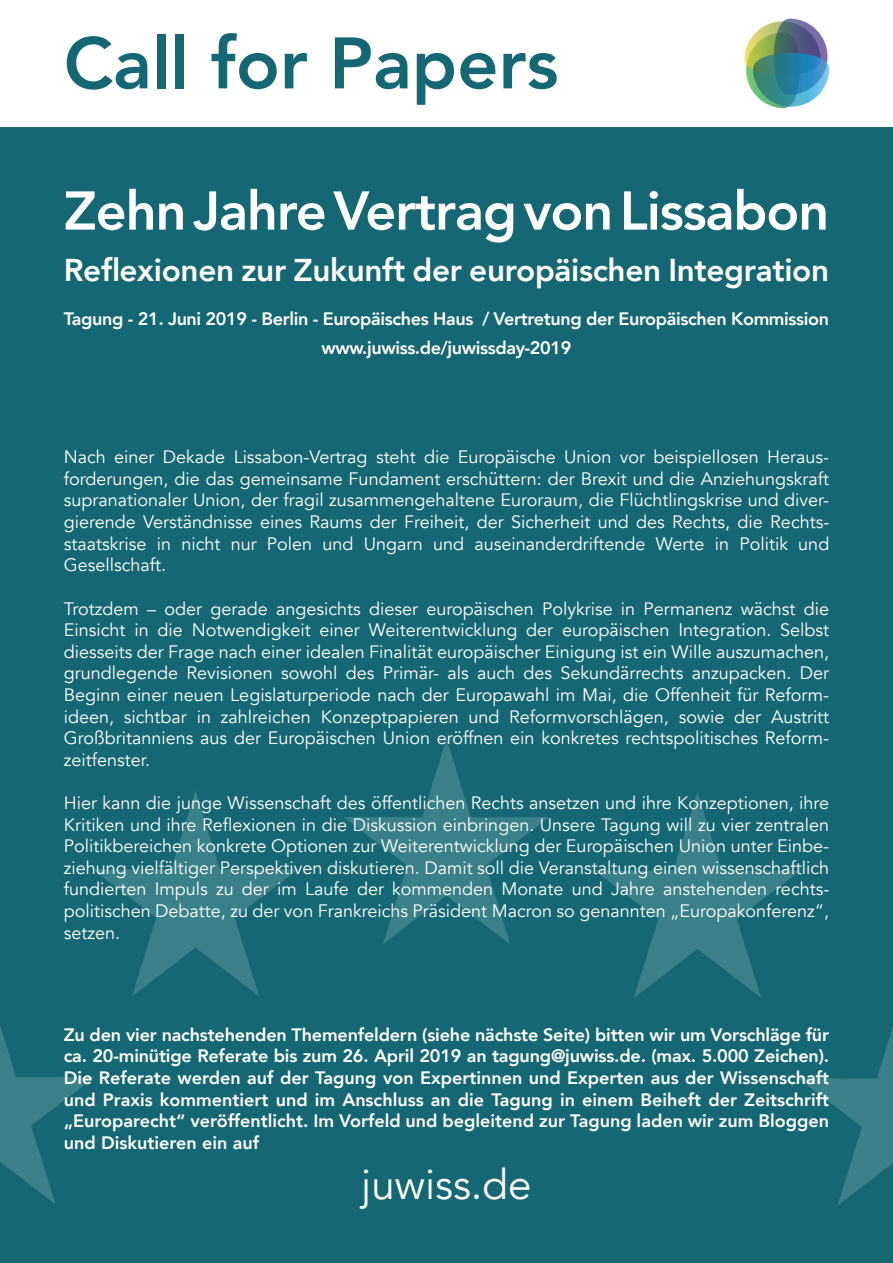
<style>
.page{position:relative;width:893px;height:1263px;background:#fff}
.page>*{position:absolute;margin:0;border:0;box-sizing:border-box;transform-origin:0 0}
.t1{font:800 72px "Avenir";color:#156873}
.t2{font:800 54px "Avenir";letter-spacing:-.02em;color:#fff}
.t3{font:42px "Avenir";color:#fff}
.t4{font:800 31.5px "Avenir";letter-spacing:-.01em;color:#fff}
.t5{font:18px/21.6px "Avenir";color:#fff;text-align:justify}
.t6{font:800 18px/21.6px "Avenir";letter-spacing:-.02em;color:#fff;text-align:justify}
</style>
<div class="page">
<div style="left:0;top:128px;width:893px;height:1135px;background:#156873"></div>
<svg style="left:344px;top:739px;width:205px;height:205px"></svg>
<svg style="left:0;top:791px;width:298px;height:413px"></svg>
<svg style="left:595px;top:792px;width:298px;height:413px"></svg>
<img style="left:745px;top:19px;width:84px;height:89px">
<h1 class="t1" style="left:64px;top:7px;width:496px">Call for Papers</h1>
<h2 class="t2" style="left:64px;top:169px;width:767px">Zehn Jahre Vertrag von Lissabon</h2>
<h3 class="t4" style="left:64px;top:246px;width:767px">Reflexionen zur Zukunft der europäischen Integration</h3>
<p class="t6" style="left:64px;top:308px;width:767px">Tagung - 21. Juni 2019 - Berlin - Europäisches Haus / Vertretung der Europäischen Kommission</p>
<p class="t6" style="left:322px;top:337px;width:251px">www.juwiss.de/juwissday-2019</p>
<p class="t5" style="left:64px;top:447px;width:767px">Nach einer Dekade Lissabon-Vertrag steht die Europäische Union vor beispiellosen Heraus&shy;forderungen, die das gemeinsame Fundament erschüttern: der Brexit und die Anziehungskraft supranationaler Union, der fragil zusammengehaltene Euroraum, die Flüchtlingskrise und diver&shy;gierende Verständnisse eines Raums der Freiheit, der Sicherheit und des Rechts, die Rechts&shy;staatskrise in nicht nur Polen und Ungarn und auseinanderdriftende Werte in Politik und Gesellschaft.</p>
<p class="t5" style="left:64px;top:598px;width:767px">Trotzdem – oder gerade angesichts dieser europäischen Polykrise in Permanenz wächst die Einsicht in die Notwendigkeit einer Weiterentwicklung der europäischen Integration. Selbst diesseits der Frage nach einer idealen Finalität europäischer Einigung ist ein Wille auszumachen, grundlegende Revisionen sowohl des Primär- als auch des Sekundärrechts anzupacken. Der Beginn einer neuen Legislaturperiode nach der Europawahl im Mai, die Offenheit für Reform&shy;ideen, sichtbar in zahlreichen Konzeptpapieren und Reformvorschlägen, sowie der Austritt Großbritanniens aus der Europäischen Union eröffnen ein konkretes rechtspolitisches Reform&shy;zeitfenster.</p>
<p class="t5" style="left:64px;top:792px;width:767px">Hier kann die junge Wissenschaft des öffentlichen Rechts ansetzen und ihre Konzeptionen, ihre Kritiken und ihre Reflexionen in die Diskussion einbringen. Unsere Tagung will zu vier zentralen Politikbereichen konkrete Optionen zur Weiterentwicklung der Europäischen Union unter Einbe&shy;ziehung vielfältiger Perspektiven diskutieren. Damit soll die Veranstaltung einen wissenschaftlich fundierten Impuls zu der im Laufe der kommenden Monate und Jahre anstehenden rechts&shy;politischen Debatte, zu der von Frankreichs Präsident Macron so genannten „Europakonferenz“, setzen.</p>
<p class="t6" style="left:64px;top:1024px;width:767px">Zu den vier nachstehenden Themenfeldern (siehe nächste Seite) bitten wir um Vorschläge für ca. 20-minütige Referate bis zum 26. April 2019 an tagung@juwiss.de. (max. 5.000 Zeichen).<br>Die Referate werden auf der Tagung von Expertinnen und Experten aus der Wissenschaft und Praxis kommentiert und im Anschluss an die Tagung in einem Beiheft der Zeitschrift „Europarecht“ veröffentlicht. Im Vorfeld und begleitend zur Tagung laden wir zum Bloggen und Diskutieren ein auf</p>
<h3 class="t3" style="left:361px;top:1160px;width:172px">juwiss.de</h3>
</div>
